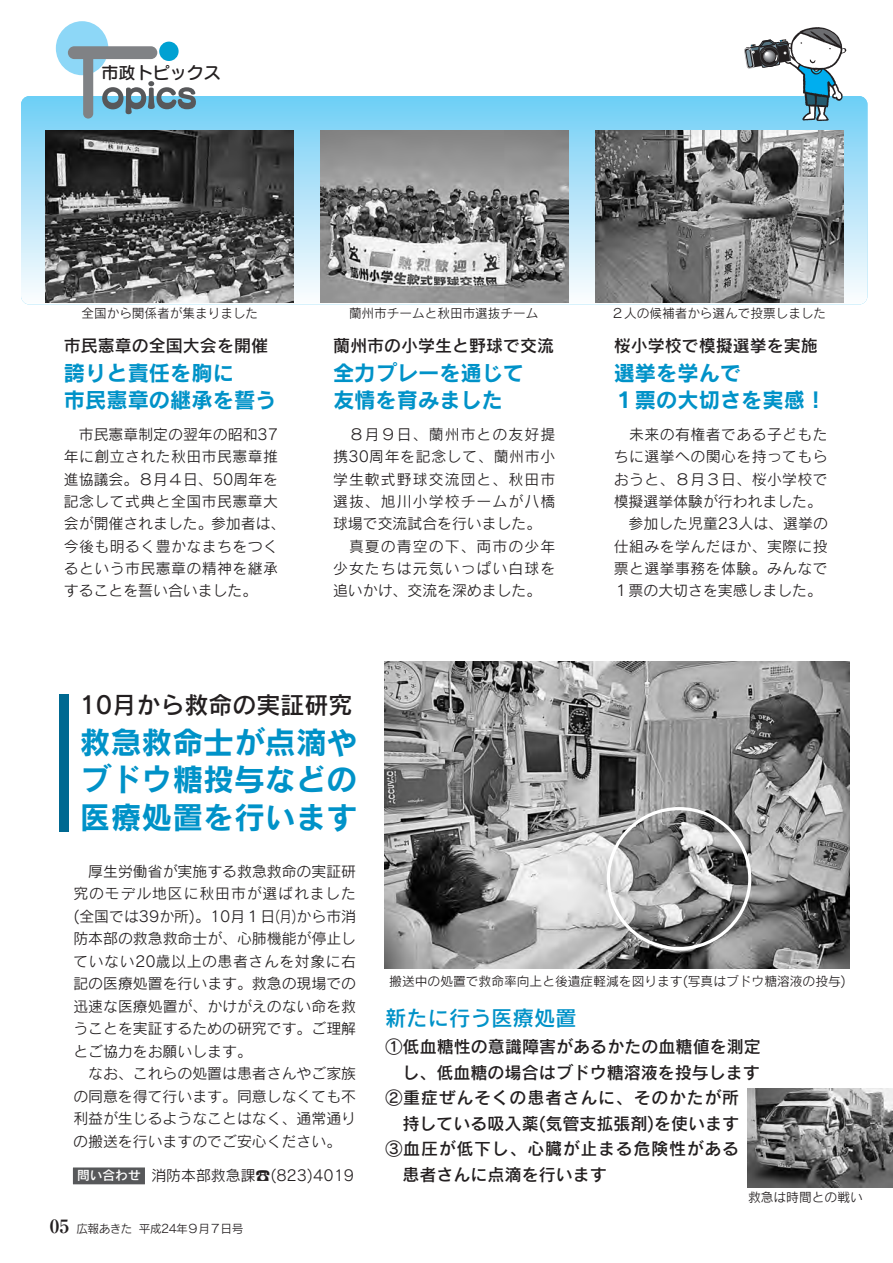
<style>
.page{position:relative;width:893px;height:1263px;background:#fff}
.page>*{position:absolute;margin:0;border:0;box-sizing:border-box;transform-origin:0 0}
.t1{font:30.9px/37.5px "Rodin CID B";color:#0092c8;text-align:justify}
.t2{font:24px "Rodin CID DB";color:#231f20}
.t3{font:21.3px/27px "Rodin CID B";color:#0092c8}
.t4{font:21.3px "Rodin CID DB";color:#0092c8}
.t5{font:700 19.2px "Ryumin";color:#231f20}
.t6{font:16.95px "Rodin CID DB";color:#231f20}
.t7{font:16.95px "Rodin CID DB";letter-spacing:.04em;color:#231f20}
.t8{font:16.95px "Seurat CID DB";color:#231f20}
.t9{font:14.85px/22.5px "Rodin CID M";color:#231f20;text-align:justify}
.t10{font:14.85px/22.4px "Rodin CID M";letter-spacing:.03em;color:#231f20}
.t11{font:14.85px "Rodin CID M";letter-spacing:.07em;color:#231f20}
.t12{font:14.85px "Rodin CID M";letter-spacing:.045em;color:#231f20}
.t13{font:12.75px "Rodin CID M";color:#231f20}
.t14{font:12.75px "Rodin CID DB";color:#fff}
.t15{font:11.7px "Rodin CID M";letter-spacing:-.05em;color:#231f20}
.s1{font-family:"Osaka"}
</style>
<div class="page">
<div style="left:21px;top:96px;width:846px;height:208px;background:linear-gradient(to bottom,#6fccf2,#f7f6f7);border-radius:9px"></div>
<div style="left:56px;top:21px;width:52px;height:54px;background:#8dd7f7;border-radius:50%"></div>
<div style="left:83px;top:54px;width:10px;height:65px;background:#808285;border-radius:5px"></div>
<div style="left:159px;top:42px;width:20px;height:19px;background:#00a1d2;border-radius:50%"></div>
<svg style="left:102px;top:81px;width:94px;height:33px"></svg>
<div style="left:68px;top:46px;width:89px;height:13px;background:#808285;border-radius:6px"></div>
<img style="left:384px;top:662px;width:465px;height:306px">
<div style="left:73px;top:1167px;width:72px;height:18px;background:#57585a"></div>
<div style="left:72px;top:1167px;width:74px;height:18px;border:1px solid #fff"></div>
<svg style="left:607px;top:807px;width:144px;height:143px"></svg>
<svg style="left:744px;top:27px;width:102px;height:94px"></svg>
<div style="left:60px;top:694px;width:9px;height:138px;background:#006991"></div>
<img style="left:595px;top:130px;width:248px;height:173px">
<img style="left:320px;top:130px;width:249px;height:173px">
<img style="left:45px;top:130px;width:248px;height:173px">
<img style="left:748px;top:1088px;width:145px;height:99px">
<p class="t8" style="left:102px;top:61px;width:121px">市政トピックス</p>
<p class="t13" style="left:81px;top:306px;width:178px">全国から関係者が集まりました</p>
<p class="t13" style="left:349px;top:306px;width:191px">蘭州市チームと秋田市選抜チーム</p>
<p class="t13" style="left:612px;top:306px;width:216px">２人の候補者から選んで投票しました</p>
<p class="t6" style="left:64px;top:335px;width:206px">市民憲章の全国大会を開催</p>
<p class="t6" style="left:333px;top:335px;width:223px">蘭州市の小学生と野球で交流</p>
<p class="t6" style="left:614px;top:335px;width:206px">桜小学校で模擬選挙を実施</p>
<h3 class="t3" style="left:64px;top:358px;width:214px">誇りと責任を胸に<br>市民憲章の継承を誓う</h3>
<h3 class="t3" style="left:333px;top:358px;width:193px">全力プレーを通じて友情を育みました</h3>
<h3 class="t3" style="left:614px;top:358px;width:214px">選挙を学んで<br>１票の大切さを実感!</h3>
<p class="t10" style="left:64px;top:423px;width:223px;text-indent:15px">市民憲章制定の翌年の昭和37年に創立された秋田市民憲章推進協議会。８月４日、50周年を記念して式典と全国市民憲章大会が開催されました。参加者は、今後も明るく豊かなまちをつくるという市民憲章の精神を継承することを誓い合いました。</p>
<p class="t11" style="left:349px;top:425px;width:208px">８月９日、蘭州市との友好提</p>
<p class="t12" style="left:333px;top:447px;width:224px">携30周年を記念して、蘭州市小</p>
<p class="t11" style="left:333px;top:470px;width:224px">学生軟式野球交流団と、秋田市</p>
<p class="t11" style="left:333px;top:492px;width:224px">選抜、旭川小学校チームが八橋</p>
<p class="t9" style="left:333px;top:512px;width:210px">球場で交流試合を行いました。</p>
<p class="t11" style="left:349px;top:537px;width:208px">真夏の青空の下、両市の少年</p>
<p class="t11" style="left:333px;top:559px;width:224px">少女たちは元気いっぱい白球を</p>
<p class="t9" style="left:333px;top:579px;width:210px">追いかけ、交流を深めました。</p>
<p class="t10" style="left:629px;top:423px;width:200px">未来の有権者である子どもた</p>
<p class="t10" style="left:614px;top:445px;width:216px">ちに選挙への関心を持ってもら</p>
<p class="t10" style="left:614px;top:467px;width:216px">おうと、８月３日、桜小学校で</p>
<p class="t9" style="left:614px;top:490px;width:210px">模擬選挙体験が行われました。</p>
<p class="t9" style="left:629px;top:512px;width:201px">参加した児童23人は、選挙の</p>
<p class="t10" style="left:614px;top:534px;width:216px">仕組みを学んだほか、実際に投</p>
<p class="t10" style="left:614px;top:557px;width:216px">票と選挙事務を体験。みんなで</p>
<p class="t9" style="left:614px;top:579px;width:210px">１票の大切さを実感しました。</p>
<h2 class="t2" style="left:79px;top:689px;width:275px">10月から救命の実証研究</h2>
<h1 class="t1" style="left:80px;top:722px;width:279px">救急救命士が点滴やブドウ糖投与などの医療処置を行います</h1>
<p class="t9" style="left:73px;top:859px;width:284px;text-indent:15px">厚生労働省が実施する救急救命の実証研究のモデル地区に秋田市が選ばれました(全国では39か所)。10月１日月( )から市消防本部の救急救命士が、心肺機能が停止していない20歳以上の患者さんを対象に右記の医療処置を行います。救急の現場での迅速な医療処置が、かけがえのない命を救うことを実証するための研究です。ご理解とご協力をお願いします。</p>
<p class="t9" style="left:73px;top:1062px;width:284px;text-indent:15px">なお、これらの処置は患者さんやご家族の同意を得て行います。同意しなくても不利益が生じるようなことはなく、通常通りの搬送を行いますのでご安心ください。</p>
<p class="t14" style="left:77px;top:1167px;width:65px">問い合わせ</p>
<p class="t9" style="left:151px;top:1164px;width:204px">消防本部救急課<span class="s1">☎</span>)823(4019</p>
<p class="t5" style="left:50px;top:1214px;width:21px">05</p>
<p class="t15" style="left:77px;top:1221px;width:58px">広報あきた</p>
<p class="t15" style="left:139px;top:1221px;width:106px">平成24年９月７日号</p>
<p class="t13" style="left:389px;top:973px;width:458px">搬送中の処置で救命率向上と後遺症軽減を図ります(写真はブドウ糖溶液の投与(</p>
<h3 class="t4" style="left:385px;top:1004px;width:193px">新たに行う医療処置</h3>
<p class="t6" style="left:386px;top:1036px;width:377px">①低血糖性の意識障害があるかたの血糖値を測定</p>
<p class="t6" style="left:403px;top:1061px;width:359px">し、低血糖の場合はブドウ糖溶液を投与します</p>
<p class="t7" style="left:386px;top:1087px;width:355px">②重症ぜんそくの患者さんに、そのかたが所</p>
<p class="t6" style="left:403px;top:1112px;width:338px">持している吸入薬(気管支拡張剤)を使います</p>
<p class="t7" style="left:386px;top:1138px;width:355px">③血圧が低下し、心臓が止まる危険性がある</p>
<p class="t6" style="left:403px;top:1163px;width:206px">患者さんに点滴を行います</p>
<p class="t13" style="left:748px;top:1189px;width:116px">救急は時間との戦い</p>
</div>
